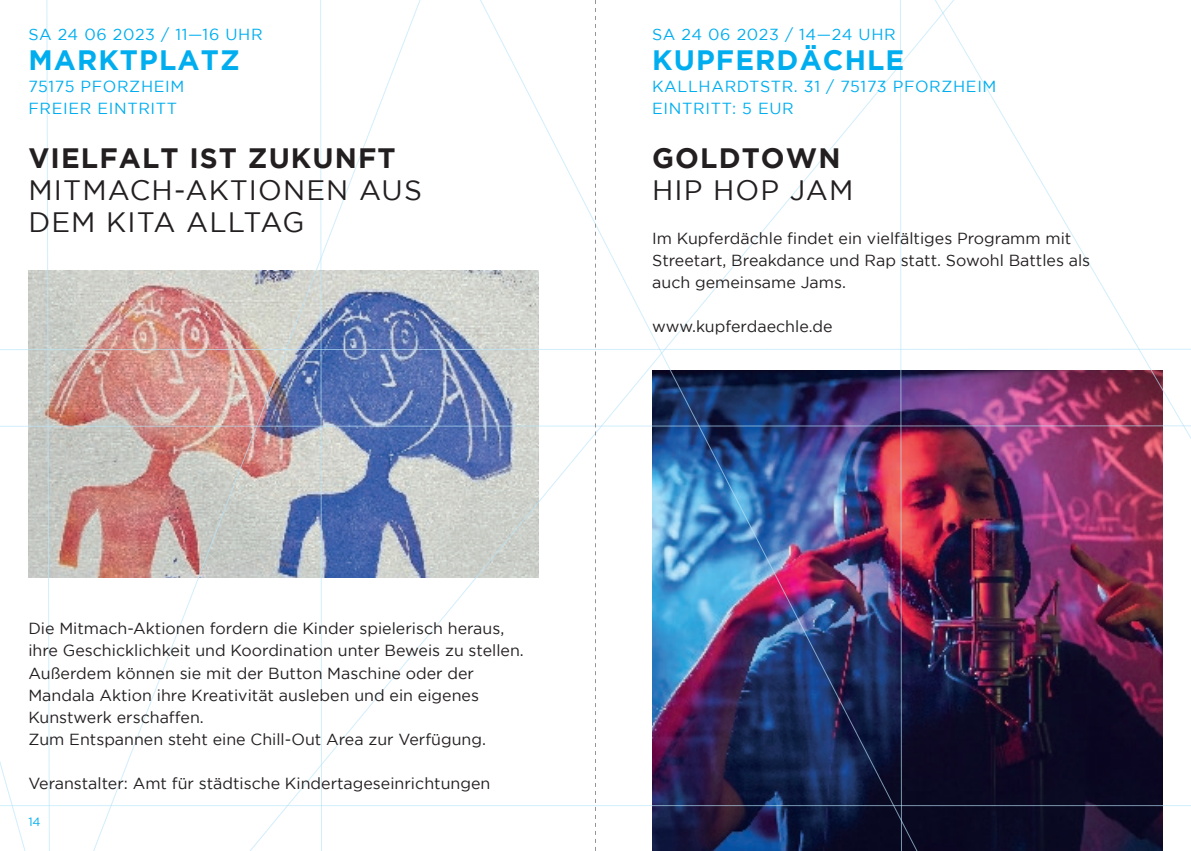
<style>
.page{position:relative;width:1191px;height:851px;background:#fff}
.page>*{position:absolute;margin:0;border:0;box-sizing:border-box;transform-origin:0 0}
.t1{font:28px "Gotham";letter-spacing:.04em;color:#231f20}
.t2{font:700 28px "Gotham";letter-spacing:.04em;color:#231f20}
.t3{font:700 28px "Gotham";letter-spacing:.04em;color:#00aeef}
.t4{font:16px/22px "Gotham";color:#231f20}
.t5{font:16px "Gotham";letter-spacing:.04em;color:#00aeef}
.t6{font:12px "Gotham";color:#00aeef}
</style>
<div class="page">
<img style="left:0;top:0;width:1191px;height:850px">
<p class="t5" style="left:28px;top:26px;width:236px">SA 24 06 2023 / 11—16 UHR</p>
<p class="t3" style="left:28px;top:44px;width:213px">MARKTPLATZ</p>
<p class="t5" style="left:28px;top:78px;width:157px">75175 PFORZHEIM</p>
<p class="t5" style="left:28px;top:100px;width:150px">FREIER EINTRITT</p>
<p class="t2" style="left:28px;top:142px;width:369px">VIELFALT IST ZUKUNFT</p>
<p class="t1" style="left:28px;top:175px;width:395px">MITMACH-AKTIONEN AUS</p>
<p class="t1" style="left:28px;top:207px;width:277px">DEM KITA ALLTAG</p>
<p class="t4" style="left:28px;top:617px;width:477px">Die Mitmach-Aktionen fordern die Kinder spielerisch heraus,</p>
<p class="t4" style="left:28px;top:639px;width:497px">ihre Geschicklichkeit und Koordination unter Beweis zu stellen.<br>Außerdem können sie mit der Button Maschine oder der Mandala Aktion ihre Kreativität ausleben und ein eigenes Kunstwerk erschaffen.</p>
<p class="t4" style="left:28px;top:727px;width:459px">Zum Entspannen steht eine Chill-Out Area zur Verfügung.</p>
<p class="t4" style="left:28px;top:771px;width:463px">Veranstalter: Amt für städtische Kindertageseinrichtungen</p>
<p class="t6" style="left:28px;top:814px;width:14px">14</p>
<p class="t5" style="left:652px;top:26px;width:245px">SA 24 06 2023 / 14—24 UHR</p>
<p class="t3" style="left:652px;top:44px;width:254px">KUPFERDÄCHLE</p>
<p class="t5" style="left:652px;top:78px;width:346px">KALLHARDTSTR. 31 / 75173 PFORZHEIM</p>
<p class="t5" style="left:652px;top:100px;width:143px">EINTRITT: 5 EUR</p>
<p class="t2" style="left:652px;top:142px;width:190px">GOLDTOWN</p>
<p class="t1" style="left:652px;top:175px;width:203px">HIP HOP JAM</p>
<p class="t4" style="left:652px;top:227px;width:421px">Im Kupferdächle findet ein vielfältiges Programm mit</p>
<p class="t4" style="left:652px;top:249px;width:439px">Streetart, Breakdance und Rap statt. Sowohl Battles als</p>
<p class="t4" style="left:652px;top:271px;width:195px">auch gemeinsame Jams.</p>
<p class="t4" style="left:652px;top:315px;width:182px">www.kupferdaechle.de</p>
</div>
